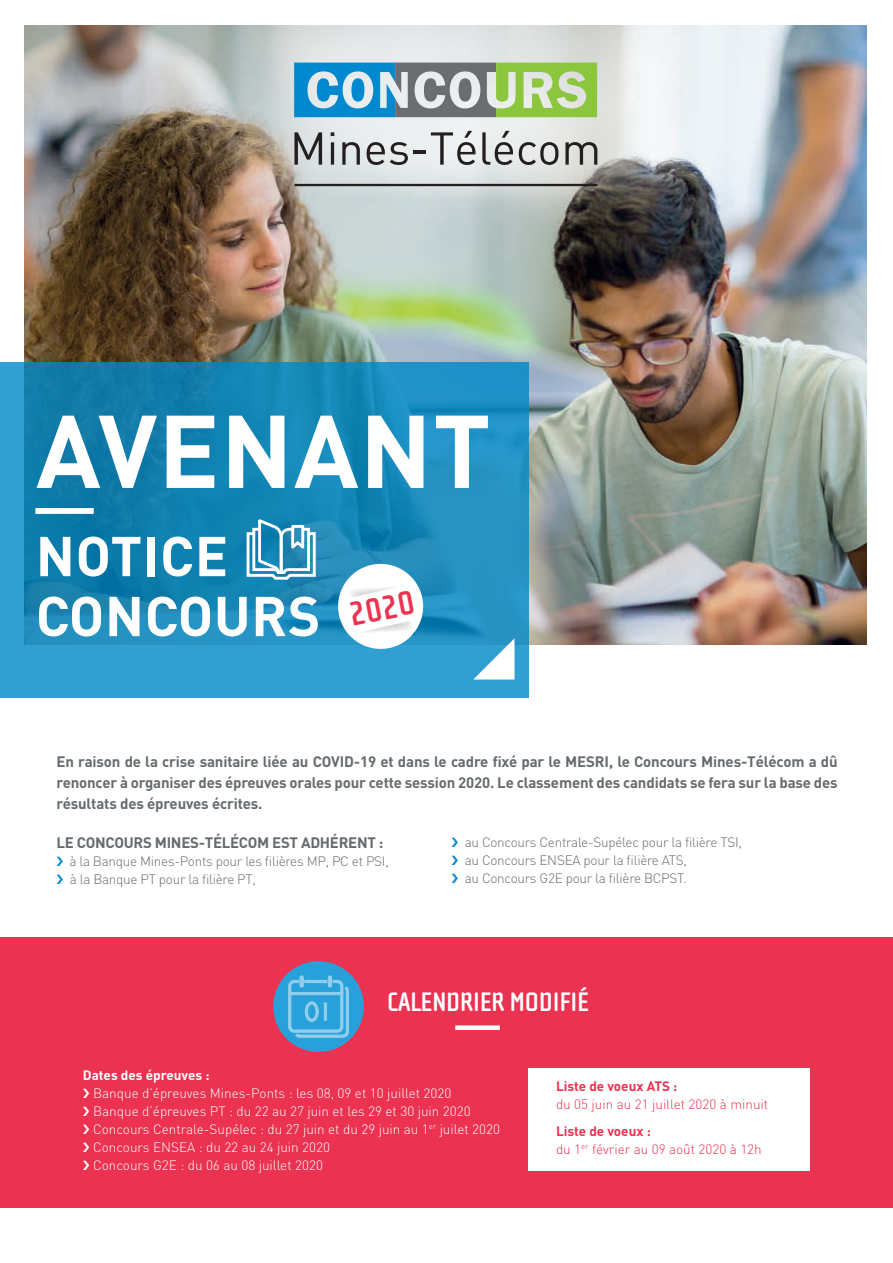
<style>
.page{position:relative;width:893px;height:1263px;background:#fff}
.page>*{position:absolute;margin:0;border:0;box-sizing:border-box;transform-origin:0 0}
.t1{font:700 101.55px "DINOT";letter-spacing:.01em;color:#fff}
.t2{font:700 55.2px/60px "DINOT";letter-spacing:.01em;color:#fff}
.t3{font:700 34.65px "Cholla Sans";color:#eb3250}
.t4{font:700 27.45px "Cholla Sans";letter-spacing:-.02em;color:#fff}
.t5{font:700 15px/21px "DIN";letter-spacing:-.015em;color:#666b6e;text-align:justify}
.t6{font:300 13.5px/18px "DIN";color:#fff}
.t7{font:300 13.5px "DIN";letter-spacing:-.02em;color:#666b6e}
.t8{font:300 13.5px "DIN";color:#eb3250}
.t9{font:700 13.5px "DIN";color:#eb3250}
.s1{font-weight:700}
</style>
<div class="page">
<img style="left:24px;top:26px;width:842px;height:618px">
<div style="left:0;top:938px;width:893px;height:270px;background:#eb3250"></div>
<svg style="left:0;top:362px;width:528px;height:336px;background:#1c8bbb"></svg>
<svg style="left:473px;top:638px;width:41px;height:41px"></svg>
<svg style="left:245px;top:516px;width:72px;height:65px"></svg>
<svg style="left:334px;top:560px;width:93px;height:93px"></svg>
<div style="left:35px;top:508px;width:59px;height:6px;background:#fff"></div>
<div style="left:455px;top:1025px;width:45px;height:5px;background:#fff"></div>
<div style="left:273px;top:961px;width:91px;height:91px;background:#28a0da;border-radius:50%"></div>
<svg style="left:288px;top:976px;width:61px;height:62px"></svg>
<div style="left:528px;top:1068px;width:282px;height:102px;background:#fff"></div>
<svg style="left:264px;top:25px;width:394px;height:174px;background:#d5d8d7"></svg>
<svg style="left:294px;top:132px;width:28px;height:33px"></svg>
<svg style="left:331px;top:132px;width:3px;height:4px"></svg>
<hr style="left:331px;top:142px;width:3px;height:23px;background:#231f20">
<svg style="left:342px;top:142px;width:18px;height:23px"></svg>
<svg style="left:367px;top:142px;width:41px;height:23px"></svg>
<svg style="left:414px;top:131px;width:61px;height:34px"></svg>
<svg style="left:482px;top:131px;width:31px;height:34px"></svg>
<svg style="left:519px;top:142px;width:39px;height:23px"></svg>
<svg style="left:565px;top:142px;width:32px;height:23px"></svg>
<hr style="left:294px;top:184px;width:303px;height:2px;background:#231f20">
<svg style="left:294px;top:63px;width:303px;height:54px;background:#81b0a1"></svg>
<p class="t1" style="left:36px;top:382px;width:456px">AVENANT</p>
<p class="t2" style="left:36px;top:524px;width:286px">NOTICE<br>CONCOURS</p>
<p class="t3" style="left:346px;top:596px;width:68px;rotate:-11deg">2020</p>
<p class="t5" style="left:56px;top:751px;width:783px">En raison de la crise sanitaire liée au COVID-19 et dans le cadre fixé par le MESRI, le Concours Mines-Télécom a dû renoncer à organiser des épreuves orales pour cette session 2020. Le classement des candidats se fera sur la base des résultats des épreuves écrites.</p>
<p class="t5" style="left:56px;top:831px;width:328px">LE CONCOURS MINES-TÉLÉCOM EST ADHÉRENT :</p>
<p class="t7" style="left:69px;top:853px;width:321px">à la Banque Mines-Ponts pour les filières MP, PC et PSI,</p>
<p class="t7" style="left:70px;top:871px;width:188px">à la Banque PT pour la filière PT,</p>
<p class="t7" style="left:465px;top:834px;width:279px">au Concours Centrale-Supélec pour la filière TSI,</p>
<p class="t7" style="left:465px;top:852px;width:224px">au Concours ENSEA pour la filière ATS,</p>
<p class="t7" style="left:465px;top:870px;width:223px">au Concours G2E pour la filière BCPST.</p>
<p class="t4" style="left:387px;top:986px;width:204px">CALENDRIER MODIFIÉ</p>
<p class="t6" style="left:93px;top:1065px;width:360px;text-indent:-10px"><span class="s1">Dates des épreuves :<br></span>Banque d’épreuves Mines-Ponts : les 08, 09 et 10 juillet 2020</p>
<p class="t6" style="left:93px;top:1101px;width:379px">Banque d’épreuves PT : du 22 au 27 juin et les 29 et 30 juin 2020</p>
<p class="t6" style="left:93px;top:1119px;width:408px">Concours Centrale-Supélec : du 27 juin et du 29 juin au 1<sup>er</sup> juilet 2020</p>
<p class="t6" style="left:93px;top:1137px;width:238px">Concours ENSEA : du 22 au 24 juin 2020</p>
<p class="t6" style="left:93px;top:1155px;width:231px">Concours G2E : du 06 au 08 juillet 2020</p>
<p class="t9" style="left:556px;top:1077px;width:123px">Liste de voeux ATS :</p>
<p class="t8" style="left:556px;top:1096px;width:214px">du 05 juin au 21 juillet 2020 à minuit</p>
<p class="t9" style="left:556px;top:1122px;width:96px">Liste de voeux :</p>
<p class="t8" style="left:556px;top:1140px;width:207px">du 1<sup>er</sup> février au 09 août 2020 à 12h</p>
</div>
